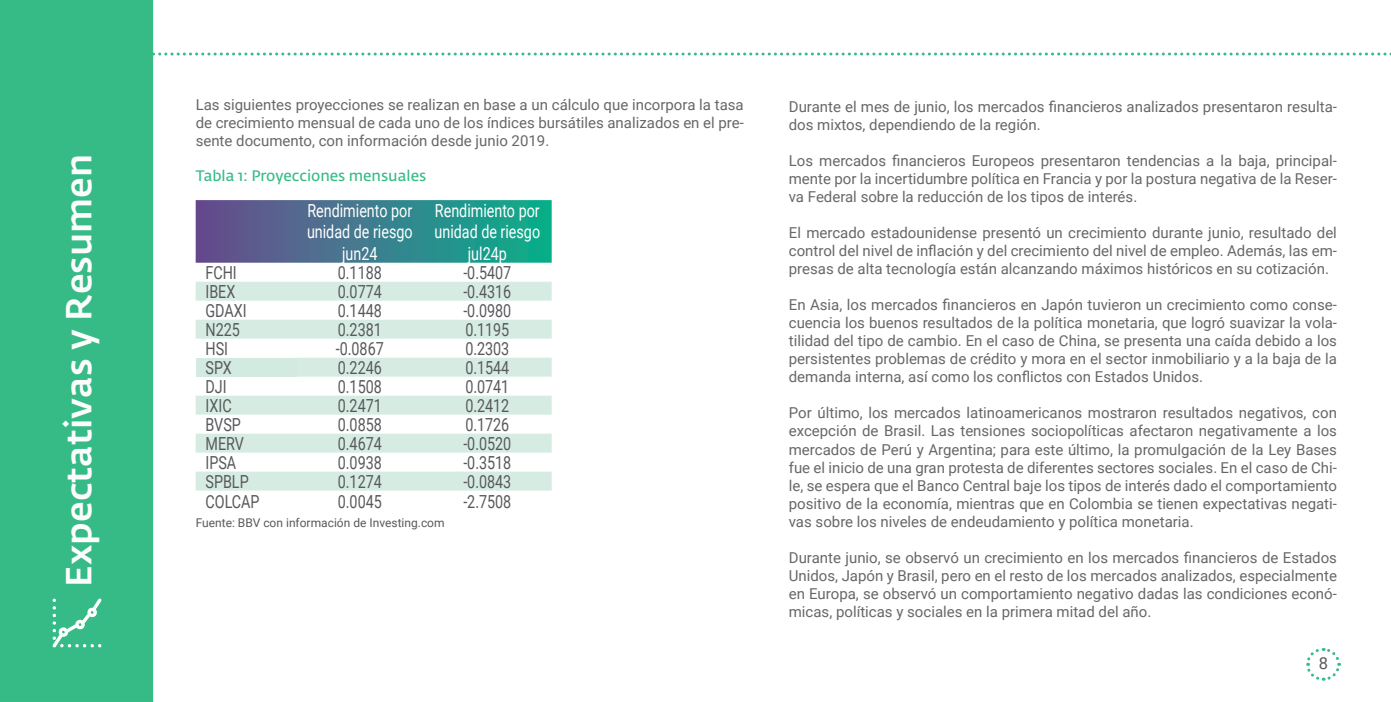
<style>
.page{position:relative;width:1391px;height:702px;background:#fff}
.page>*{position:absolute;margin:0;border:0;box-sizing:border-box;transform-origin:0 0}
.t1{font:500 35.85px "Fedra Sans Std";color:#fcfcfc}
.t2{font:18px "Roboto";color:#58595c;scale:.8 1}
.t3{font:18px/21.6px "Roboto";color:#fff;text-align:center;scale:.8 1}
.t4{font:16.5px "Roboto";color:#58595c}
.t5{font:15px/18px "Roboto";color:#67676a;text-align:justify}
.t6{font:15px "Fedra Sans Std";color:#36bc87}
.t7{font:12px "Roboto";color:#58595c}
</style>
<div class="page">
<div style="left:1px;top:1px;width:151px;height:700px;background:#36bb87"></div>
<div style="left:0;top:0;width:153px;height:702px;border:2px solid #36bc87"></div>
<svg style="left:150px;top:53px;width:1241px;height:3px"></svg>
<svg style="left:1306px;top:648px;width:35px;height:33px"></svg>
<img style="left:52px;top:598px;width:50px;height:50px">
<svg style="left:196px;top:200px;width:355px;height:63px;background:#3c7d8d"></svg>
<svg style="left:196px;top:282px;width:355px;height:208px;fill:#d6ece3"></svg>
<div style="left:196px;top:338px;width:100px;height:19px;background:#fff"></div>
<div style="left:196px;top:357px;width:100px;height:19px;background:#d2eae0"></div>
<p class="t1" style="left:57px;top:586px;width:434px;rotate:-90deg">Expectativas y Resumen</p>
<p class="t5" style="left:196px;top:95px;width:549px">Las siguientes proyecciones se realizan en base a un cálculo que incorpora la tasa de crecimiento mensual de cada uno de los índices bursátiles analizados en el pre&shy;sente documento, con información desde junio 2019.</p>
<p class="t6" style="left:196px;top:166px;width:232px">Tabla 1: Proyecciones mensuales</p>
<p class="t3" style="left:307px;top:199px;width:133px">Rendimiento por unidad de riesgo jun24</p>
<p class="t3" style="left:434px;top:199px;width:133px;text-align:left">Rendimiento por unidad de riesgo</p>
<p class="t3" style="left:468px;top:242px;width:50px">jul24p</p>
<p class="t2" style="left:205px;top:260px;width:41px">FCHI</p>
<p class="t2" style="left:338px;top:260px;width:57px">0.1188</p>
<p class="t2" style="left:463px;top:260px;width:61px">-0.5407</p>
<p class="t2" style="left:205px;top:279px;width:39px">IBEX</p>
<p class="t2" style="left:338px;top:279px;width:57px">0.0774</p>
<p class="t2" style="left:463px;top:279px;width:61px">-0.4316</p>
<p class="t2" style="left:205px;top:298px;width:53px">GDAXI</p>
<p class="t2" style="left:338px;top:298px;width:57px">0.1448</p>
<p class="t2" style="left:463px;top:298px;width:61px">-0.0980</p>
<p class="t2" style="left:205px;top:317px;width:44px">N225</p>
<p class="t2" style="left:338px;top:317px;width:57px">0.2381</p>
<p class="t2" style="left:465px;top:317px;width:57px">0.1195</p>
<p class="t2" style="left:205px;top:336px;width:30px">HSI</p>
<p class="t2" style="left:336px;top:336px;width:61px">-0.0867</p>
<p class="t2" style="left:465px;top:336px;width:57px">0.2303</p>
<p class="t2" style="left:205px;top:355px;width:34px">SPX</p>
<p class="t2" style="left:338px;top:355px;width:57px">0.2246</p>
<p class="t2" style="left:465px;top:355px;width:57px">0.1544</p>
<p class="t2" style="left:205px;top:374px;width:28px">DJI</p>
<p class="t2" style="left:338px;top:374px;width:57px">0.1508</p>
<p class="t2" style="left:465px;top:374px;width:57px">0.0741</p>
<p class="t2" style="left:205px;top:393px;width:34px">IXIC</p>
<p class="t2" style="left:338px;top:393px;width:57px">0.2471</p>
<p class="t2" style="left:465px;top:393px;width:57px">0.2412</p>
<p class="t2" style="left:205px;top:412px;width:46px">BVSP</p>
<p class="t2" style="left:338px;top:412px;width:57px">0.0858</p>
<p class="t2" style="left:465px;top:412px;width:57px">0.1726</p>
<p class="t2" style="left:205px;top:431px;width:50px">MERV</p>
<p class="t2" style="left:338px;top:431px;width:57px">0.4674</p>
<p class="t2" style="left:463px;top:431px;width:61px">-0.0520</p>
<p class="t2" style="left:205px;top:450px;width:40px">IPSA</p>
<p class="t2" style="left:338px;top:450px;width:57px">0.0938</p>
<p class="t2" style="left:463px;top:450px;width:61px">-0.3518</p>
<p class="t2" style="left:205px;top:469px;width:56px">SPBLP</p>
<p class="t2" style="left:338px;top:469px;width:57px">0.1274</p>
<p class="t2" style="left:463px;top:469px;width:61px">-0.0843</p>
<p class="t2" style="left:205px;top:489px;width:69px">COLCAP</p>
<p class="t2" style="left:338px;top:489px;width:57px">0.0045</p>
<p class="t2" style="left:463px;top:489px;width:61px">-2.7508</p>
<p class="t7" style="left:196px;top:514px;width:250px">Fuente: BBV con información de Investing.com</p>
<p class="t5" style="left:788px;top:97px;width:549px">Durante el mes de junio, los mercados financieros analizados presentaron resulta&shy;dos mixtos, dependiendo de la región.</p>
<p class="t5" style="left:788px;top:151px;width:549px">Los mercados financieros Europeos presentaron tendencias a la baja, principal&shy;mente por la incertidumbre política en Francia y por la postura negativa de la Reser&shy;va Federal sobre la reducción de los tipos de interés.</p>
<p class="t5" style="left:788px;top:223px;width:549px">El mercado estadounidense presentó un crecimiento durante junio, resultado del control del nivel de inflación y del crecimiento del nivel de empleo. Además, las em&shy;presas de alta tecnología están alcanzando máximos históricos en su cotización.</p>
<p class="t5" style="left:788px;top:295px;width:549px">En Asia, los mercados financieros en Japón tuvieron un crecimiento como conse&shy;cuencia los buenos resultados de la política monetaria, que logró suavizar la vola&shy;tilidad del tipo de cambio. En el caso de China, se presenta una caída debido a los persistentes problemas de crédito y mora en el sector inmobiliario y a la baja de la demanda interna, así como los conflictos con Estados Unidos.</p>
<p class="t5" style="left:788px;top:403px;width:549px">Por último, los mercados latinoamericanos mostraron resultados negativos, con excepción de Brasil. Las tensiones sociopolíticas afectaron negativamente a los mercados de Perú y Argentina; para este último, la promulgación de la Ley Bases fue el inicio de una gran protesta de diferentes sectores sociales. En el caso de Chi&shy;le, se espera que el Banco Central baje los tipos de interés dado el comportamiento positivo de la economía, mientras que en Colombia se tienen expectativas negati&shy;vas sobre los niveles de endeudamiento y política monetaria.</p>
<p class="t5" style="left:788px;top:547px;width:549px">Durante junio, se observó un crecimiento en los mercados financieros de Estados Unidos, Japón y Brasil, pero en el resto de los mercados analizados, especialmente en Europa, se observó un comportamiento negativo dadas las condiciones econó&shy;micas, políticas y sociales en la primera mitad del año.</p>
<p class="t4" style="left:1318px;top:651px;width:11px">8</p>
</div>
